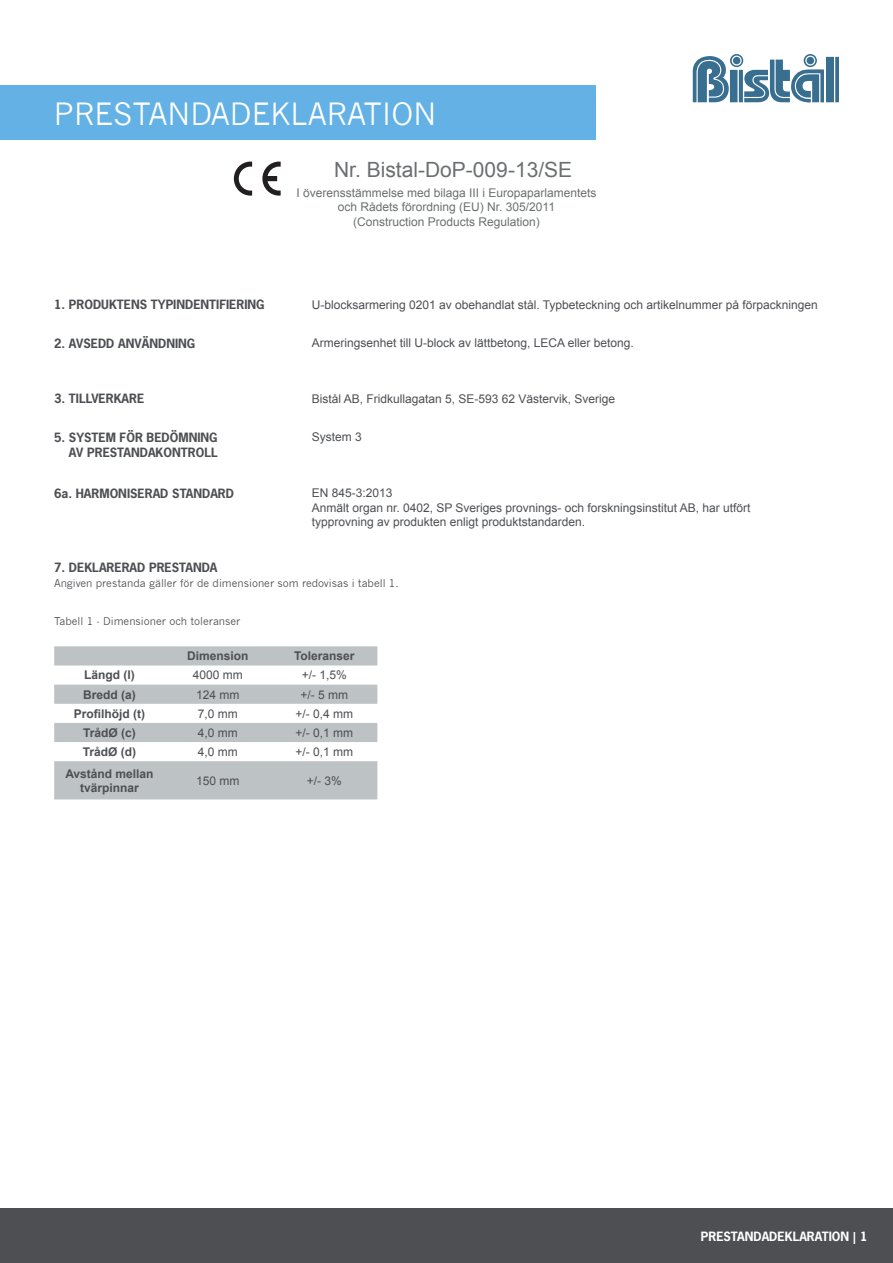
<style>
.page{position:relative;width:893px;height:1263px;background:#fff}
.page>*{position:absolute;margin:0;border:0;box-sizing:border-box;transform-origin:0 0}
.t1{font:30px "News Gothic";color:#fff}
.t2{font:21px "Arial";color:#6c6f70}
.t3{font:12px "Arial";color:#4d4f53}
.t4{font:700 12px "News Gothic Std";color:#4d4f53}
.t5{font:12px/14.4px "Arial";color:#6c6f70;text-align:center}
.t6{font:700 12px/14.4px "Arial";color:#4d4f53;text-align:center}
.t7{font:700 12px "News Gothic Std";color:#fff}
.t8{font:10.5px "News Gothic";color:#4d4f53}
</style>
<div class="page">
<svg style="left:693px;top:54px;width:146px;height:48px"></svg>
<div style="left:0;top:85px;width:595px;height:54px;background:#63b1e5"></div>
<svg style="left:234px;top:162px;width:18px;height:34px"></svg>
<svg style="left:262px;top:162px;width:19px;height:34px"></svg>
<svg style="left:54px;top:646px;width:323px;height:153px;fill:#bdc2c4"></svg>
<div style="left:0;top:1209px;width:893px;height:54px;background:#4d4f53"></div>
<p class="t1" style="left:54px;top:97px;width:384px">PRESTANDADEKLARATION</p>
<p class="t2" style="left:334px;top:156px;width:240px">Nr. Bistal-DoP-009-13/SE</p>
<p class="t4" style="left:54px;top:297px;width:212px">1. PRODUKTENS TYPINDENTIFIERING</p>
<p class="t4" style="left:54px;top:335px;width:143px">2. AVSEDD ANVÄNDNING</p>
<p class="t4" style="left:54px;top:391px;width:92px">3. TILLVERKARE</p>
<p class="t4" style="left:54px;top:430px;width:165px">5. SYSTEM FÖR BEDÖMNING</p>
<p class="t4" style="left:69px;top:444px;width:150px">AV PRESTANDAKONTROLL</p>
<p class="t4" style="left:54px;top:485px;width:182px">6a. HARMONISERAD STANDARD</p>
<p class="t4" style="left:54px;top:559px;width:165px">7. DEKLARERAD PRESTANDA</p>
<p class="t5" style="left:296px;top:186px;width:302px">I överensstämmelse med bilaga III i Europaparlamentets och Rådets förordning (EU) Nr. 305/2011</p>
<p class="t5" style="left:353px;top:214px;width:188px">(Construction Products Regulation)</p>
<p class="t3" style="left:312px;top:296px;width:508px">U-blocksarmering 0201 av obehandlat stål. Typbeteckning och artikelnummer på förpackningen</p>
<p class="t3" style="left:312px;top:335px;width:324px">Armeringsenhet till U-block av lättbetong, LECA eller betong.</p>
<p class="t3" style="left:312px;top:391px;width:305px">Bistål AB, Fridkullagatan 5, SE-593 62 Västervik, Sverige</p>
<p class="t3" style="left:312px;top:429px;width:52px">System 3</p>
<p class="t3" style="left:312px;top:485px;width:82px">EN 845-3:2013</p>
<p class="t3" style="left:312px;top:500px;width:440px">Anmält organ nr. 0402, SP Sveriges provnings- och forskningsinstitut AB, har utfört</p>
<p class="t3" style="left:312px;top:514px;width:275px">typprovning av produkten enligt produktstandarden.</p>
<p class="t8" style="left:54px;top:577px;width:346px">Angiven prestanda gäller för de dimensioner som redovisas i tabell 1.</p>
<p class="t8" style="left:54px;top:615px;width:188px">Tabell 1 - Dimensioner och toleranser</p>
<p class="t6" style="left:187px;top:649px;width:63px">Dimension</p>
<p class="t6" style="left:294px;top:649px;width:62px">Toleranser</p>
<p class="t6" style="left:84px;top:668px;width:52px">Längd (l)</p>
<p class="t3" style="left:193px;top:667px;width:52px">4000 mm</p>
<p class="t3" style="left:302px;top:667px;width:47px">+/- 1,5%</p>
<p class="t6" style="left:83px;top:687px;width:54px">Bredd (a)</p>
<p class="t3" style="left:196px;top:686px;width:45px">124 mm</p>
<p class="t3" style="left:300px;top:686px;width:49px">+/- 5 mm</p>
<p class="t6" style="left:74px;top:707px;width:73px">Profilhöjd (t)</p>
<p class="t3" style="left:198px;top:706px;width:42px">7,0 mm</p>
<p class="t3" style="left:295px;top:706px;width:59px">+/- 0,4 mm</p>
<p class="t6" style="left:83px;top:726px;width:54px">TrådØ (c)</p>
<p class="t3" style="left:198px;top:725px;width:42px">4,0 mm</p>
<p class="t3" style="left:295px;top:725px;width:59px">+/- 0,1 mm</p>
<p class="t6" style="left:83px;top:745px;width:55px">TrådØ (d)</p>
<p class="t3" style="left:198px;top:744px;width:42px">4,0 mm</p>
<p class="t3" style="left:295px;top:744px;width:59px">+/- 0,1 mm</p>
<p class="t6" style="left:65px;top:766px;width:90px">Avstånd mellan tvärpinnar</p>
<p class="t3" style="left:196px;top:773px;width:45px">150 mm</p>
<p class="t3" style="left:307px;top:773px;width:37px">+/- 3%</p>
<p class="t7" style="left:701px;top:1228px;width:168px">PRESTANDADEKLARATION | 1</p>
</div>
